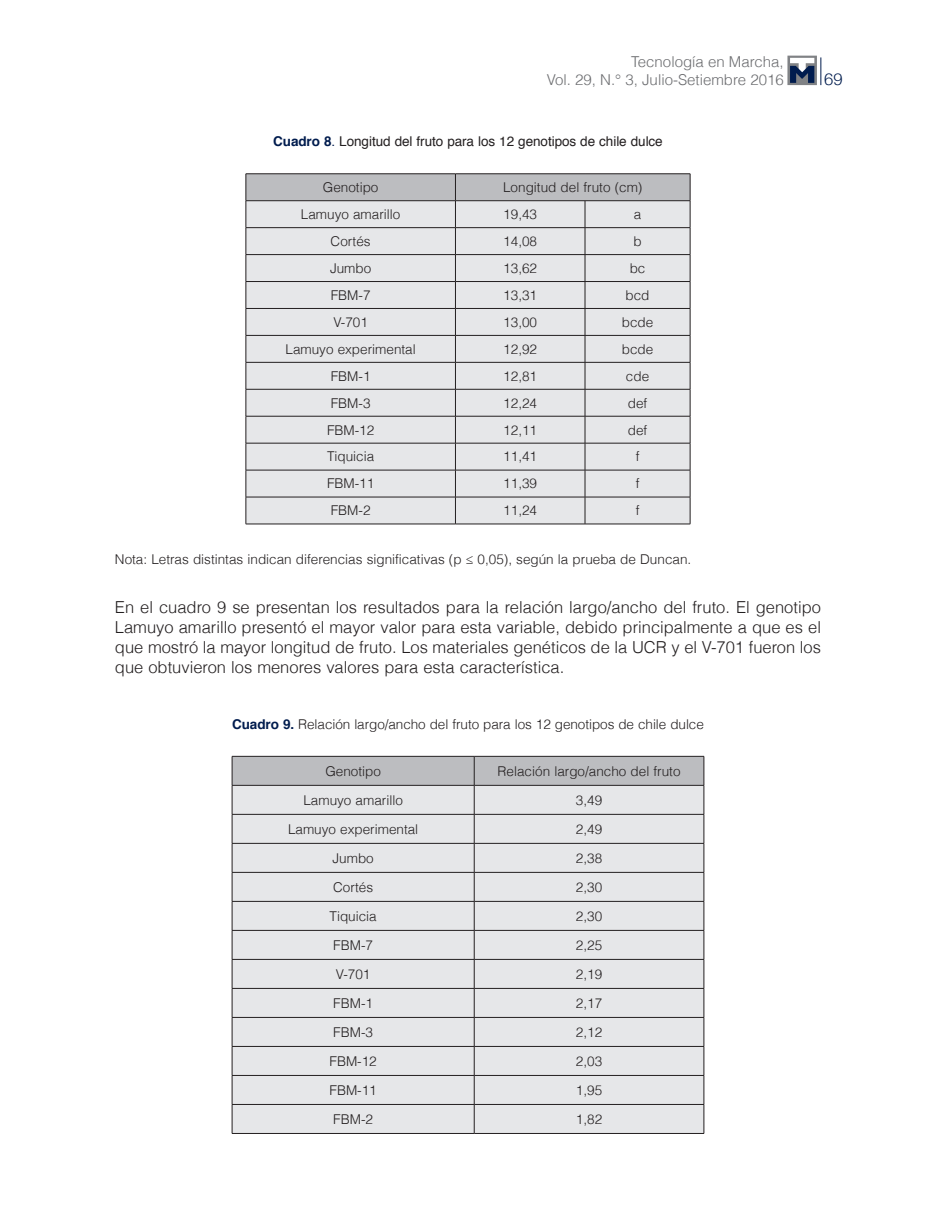
<style>
.page{position:relative;width:936px;height:1206px;background:#fff}
.page>*{position:absolute;margin:0;border:0;box-sizing:border-box;transform-origin:0 0}
._6texto{font:300 16.5px/19.8px "Helvetica";color:#231f20;text-align:justify}
.t1{font:300 16.5px "Helvetica Neue";color:#001c4e}
.t2{font:300 15px/18px "Helvetica";color:#6c6d70;text-align:right}
.textocuadros{font:300 13.5px "Helvetica";color:#231f20}
.fuente{font:300 13.5px "Helvetica";color:#231f20}
._9tituloscuadros1{font:300 13.5px "Helvetica";letter-spacing:-.005em;color:#231f20}
._9tituloscuadros1-2{font:13.5px "Helvetica";letter-spacing:-.005em;color:#231f20}
.s1{font-weight:700;color:#001c4e}
.s2{color:#001c4e}
</style>
<div class="page">
<svg style="left:820px;top:57px;width:1px;height:28px"></svg>
<svg style="left:787px;top:56px;width:29px;height:29px"></svg>
<svg style="left:789px;top:58px;width:25px;height:25px"></svg>
<hr style="left:245px;top:173px;width:210px;height:1px;background:#231f20">
<hr style="left:455px;top:173px;width:129px;height:1px;background:#231f20">
<hr style="left:584px;top:173px;width:106px;height:1px;background:#231f20">
<svg style="left:245px;top:174px;width:445px;height:349px;background:#dadbdd"></svg>
<hr style="left:245px;top:523px;width:210px;height:1px;background:#231f20">
<hr style="left:455px;top:523px;width:129px;height:1px;background:#231f20">
<hr style="left:584px;top:523px;width:106px;height:1px;background:#231f20">
<hr style="left:232px;top:755px;width:242px;height:1px;background:#231f20">
<hr style="left:474px;top:755px;width:229px;height:1px;background:#231f20">
<svg style="left:232px;top:756px;width:472px;height:376px;background:#dbdcde"></svg>
<hr style="left:232px;top:1132px;width:242px;height:1px;background:#231f20">
<hr style="left:474px;top:1132px;width:229px;height:1px;background:#231f20">
<p class="t2" style="left:546px;top:53px;width:238px">Tecnología en Marcha,<br>Vol. 29, N.° 3, Julio-Setiembre 2016</p>
<p class="t1" style="left:823px;top:69px;width:20px">69</p>
<p class="_9tituloscuadros1-2" style="left:273px;top:131px;width:391px"><span class="s1">Cuadro 8</span><span class="s2">.</span> Longitud del fruto para los 12 genotipos de chile dulce</p>
<p class="textocuadros" style="left:323px;top:179px;width:57px">Genotipo</p>
<p class="textocuadros" style="left:503px;top:179px;width:141px">Longitud del fruto (cm)</p>
<p class="textocuadros" style="left:301px;top:206px;width:101px">Lamuyo amarillo</p>
<p class="textocuadros" style="left:503px;top:206px;width:35px">19,43</p>
<p class="textocuadros" style="left:633px;top:206px;width:9px">a</p>
<p class="textocuadros" style="left:330px;top:233px;width:42px">Cortés</p>
<p class="textocuadros" style="left:503px;top:233px;width:35px">14,08</p>
<p class="textocuadros" style="left:633px;top:233px;width:10px">b</p>
<p class="textocuadros" style="left:330px;top:259px;width:43px">Jumbo</p>
<p class="textocuadros" style="left:503px;top:259px;width:35px">13,62</p>
<p class="textocuadros" style="left:629px;top:259px;width:17px">bc</p>
<p class="textocuadros" style="left:330px;top:286px;width:41px">FBM-7</p>
<p class="textocuadros" style="left:503px;top:286px;width:35px">13,31</p>
<p class="textocuadros" style="left:625px;top:286px;width:26px">bcd</p>
<p class="textocuadros" style="left:333px;top:313px;width:36px">V-701</p>
<p class="textocuadros" style="left:503px;top:313px;width:35px">13,00</p>
<p class="textocuadros" style="left:621px;top:313px;width:33px">bcde</p>
<p class="textocuadros" style="left:285px;top:340px;width:132px">Lamuyo experimental</p>
<p class="textocuadros" style="left:503px;top:340px;width:35px">12,92</p>
<p class="textocuadros" style="left:621px;top:340px;width:33px">bcde</p>
<p class="textocuadros" style="left:330px;top:367px;width:41px">FBM-1</p>
<p class="textocuadros" style="left:503px;top:367px;width:35px">12,81</p>
<p class="textocuadros" style="left:625px;top:367px;width:25px">cde</p>
<p class="textocuadros" style="left:330px;top:394px;width:41px">FBM-3</p>
<p class="textocuadros" style="left:503px;top:394px;width:35px">12,24</p>
<p class="textocuadros" style="left:627px;top:394px;width:21px">def</p>
<p class="textocuadros" style="left:327px;top:421px;width:49px">FBM-12</p>
<p class="textocuadros" style="left:503px;top:421px;width:35px">12,11</p>
<p class="textocuadros" style="left:627px;top:421px;width:21px">def</p>
<p class="textocuadros" style="left:327px;top:448px;width:49px">Tiquicia</p>
<p class="textocuadros" style="left:503px;top:448px;width:35px">11,41</p>
<p class="textocuadros" style="left:635px;top:448px;width:5px">f</p>
<p class="textocuadros" style="left:327px;top:475px;width:49px">FBM-11</p>
<p class="textocuadros" style="left:503px;top:475px;width:35px">11,39</p>
<p class="textocuadros" style="left:635px;top:475px;width:5px">f</p>
<p class="textocuadros" style="left:330px;top:502px;width:41px">FBM-2</p>
<p class="textocuadros" style="left:503px;top:502px;width:35px">11,24</p>
<p class="textocuadros" style="left:635px;top:502px;width:5px">f</p>
<p class="fuente" style="left:115px;top:550px;width:577px">Nota: Letras distintas indican diferencias significativas (p ≤ 0,05), según la prueba de Duncan.</p>
<p class="_6texto" style="left:115px;top:597px;width:707px">En el cuadro 9 se presentan los resultados para la relación largo/ancho del fruto. El genotipo Lamuyo amarillo presentó el mayor valor para esta variable, debido principalmente a que es el que mostró la mayor longitud de fruto. Los materiales genéticos de la UCR y el V-701 fueron los que obtuvieron los menores valores para esta característica.</p>
<p class="_9tituloscuadros1" style="left:232px;top:715px;width:473px"><span class="s1">Cuadro 9.</span> Relación largo/ancho del fruto para los 12 genotipos de chile dulce</p>
<p class="textocuadros" style="left:325px;top:762px;width:57px">Genotipo</p>
<p class="textocuadros" style="left:497px;top:762px;width:184px">Relación largo/ancho del fruto</p>
<p class="textocuadros" style="left:303px;top:791px;width:101px">Lamuyo amarillo</p>
<p class="textocuadros" style="left:575px;top:791px;width:28px">3,49</p>
<p class="textocuadros" style="left:288px;top:820px;width:132px">Lamuyo experimental</p>
<p class="textocuadros" style="left:575px;top:820px;width:28px">2,49</p>
<p class="textocuadros" style="left:332px;top:849px;width:43px">Jumbo</p>
<p class="textocuadros" style="left:575px;top:849px;width:28px">2,38</p>
<p class="textocuadros" style="left:333px;top:878px;width:42px">Cortés</p>
<p class="textocuadros" style="left:575px;top:878px;width:28px">2,30</p>
<p class="textocuadros" style="left:329px;top:907px;width:49px">Tiquicia</p>
<p class="textocuadros" style="left:575px;top:907px;width:28px">2,30</p>
<p class="textocuadros" style="left:333px;top:936px;width:41px">FBM-7</p>
<p class="textocuadros" style="left:575px;top:936px;width:28px">2,25</p>
<p class="textocuadros" style="left:336px;top:965px;width:36px">V-701</p>
<p class="textocuadros" style="left:575px;top:965px;width:28px">2,19</p>
<p class="textocuadros" style="left:333px;top:994px;width:41px">FBM-1</p>
<p class="textocuadros" style="left:575px;top:994px;width:28px">2,17</p>
<p class="textocuadros" style="left:333px;top:1023px;width:41px">FBM-3</p>
<p class="textocuadros" style="left:575px;top:1023px;width:28px">2,12</p>
<p class="textocuadros" style="left:329px;top:1052px;width:49px">FBM-12</p>
<p class="textocuadros" style="left:575px;top:1052px;width:28px">2,03</p>
<p class="textocuadros" style="left:329px;top:1081px;width:49px">FBM-11</p>
<p class="textocuadros" style="left:575px;top:1081px;width:28px">1,95</p>
<p class="textocuadros" style="left:333px;top:1110px;width:41px">FBM-2</p>
<p class="textocuadros" style="left:575px;top:1110px;width:28px">1,82</p>
</div>
